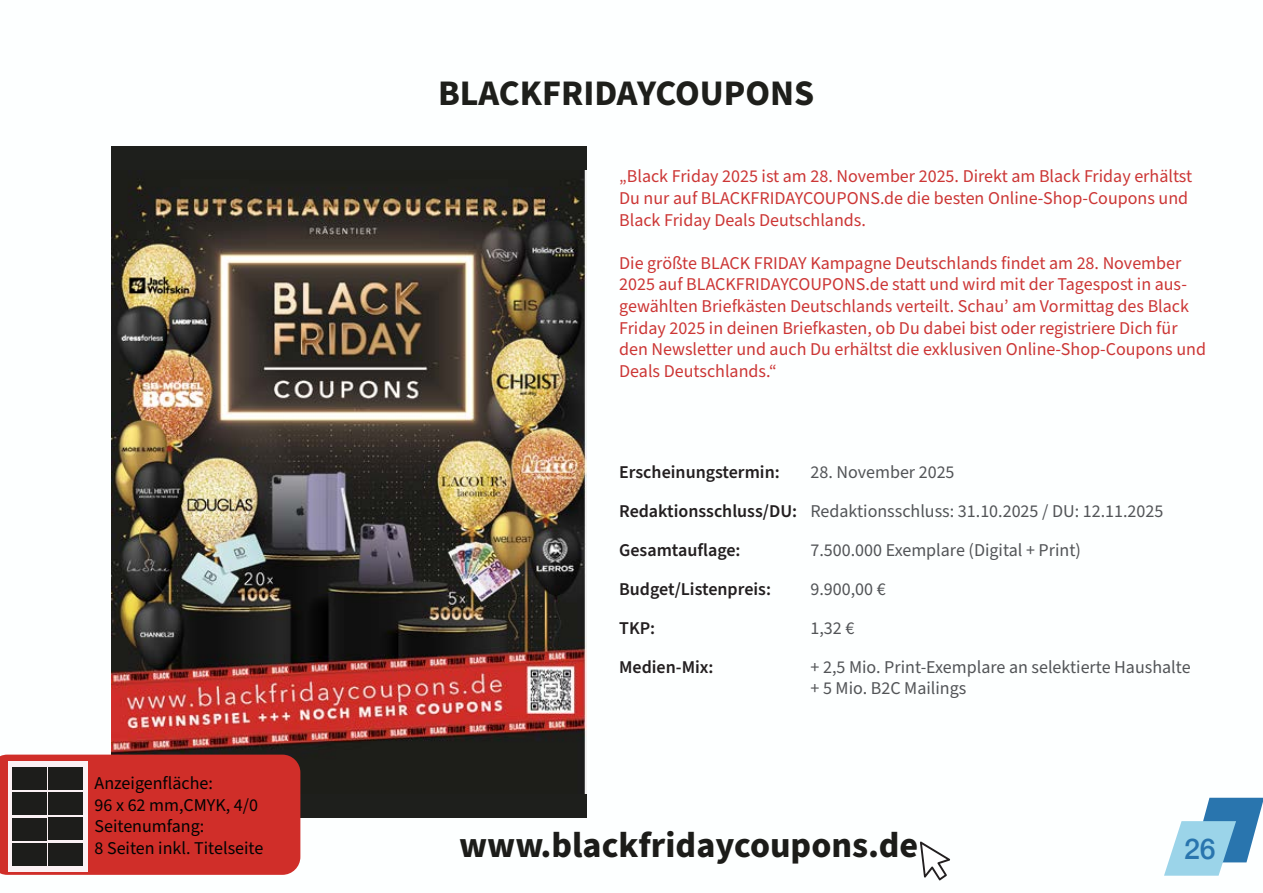
<style>
.page{position:relative;width:1263px;height:893px;background:#fff}
.page>*{position:absolute;margin:0;border:0;box-sizing:border-box;transform-origin:0 0}
.t1{font:700 36px "Source Sans Pro";color:#1c1c19}
.t2{font:700 36px "Source Sans Pro";color:#1e1f1b}
.t3{font:500 28.5px "Helvetica Neue";color:#2975ae}
.t4{font:18px/21.6px "Source Sans Pro";color:#cc3635}
.t5{font:18px/39px "Source Sans Pro";color:#525457}
.t6{font:600 18px/39px "Source Sans Pro";color:#231f20}
.t7{font:18px/21.6px "Source Sans Pro";color:#020303}
</style>
<div class="page">
<div style="left:112px;top:146px;width:475px;height:672px;background:#1e1f1c"></div>
<img style="left:112px;top:171px;width:475px;height:622px">
<div style="left:0;top:755px;width:300px;height:120px;background:#d02e29"></div>
<div style="left:8px;top:761px;width:80px;height:110px;background:#fbf1f4"></div>
<div style="left:12px;top:767px;width:35px;height:23px;background:#1d1d1b"></div>
<div style="left:49px;top:767px;width:34px;height:22px;background:#1d1d1b"></div>
<div style="left:12px;top:793px;width:35px;height:22px;background:#1d1d1b"></div>
<div style="left:49px;top:792px;width:34px;height:23px;background:#1d1d1b"></div>
<div style="left:12px;top:818px;width:35px;height:22px;background:#1d1d1b"></div>
<div style="left:49px;top:818px;width:34px;height:22px;background:#1d1d1b"></div>
<div style="left:12px;top:843px;width:35px;height:23px;background:#1d1d1b"></div>
<div style="left:49px;top:843px;width:34px;height:22px;background:#1d1d1b"></div>
<svg style="left:920px;top:841px;width:30px;height:39px"></svg>
<svg style="left:1164px;top:798px;width:99px;height:78px"></svg>
<p class="t7" style="left:95px;top:773px;width:170px">Anzeigenfläche:<br>96 x 62 mm,CMYK, 4/0<br>Seitenumfang:<br>8 Seiten inkl. Titelseite</p>
<h1 class="t2" style="left:438px;top:68px;width:378px">BLACKFRIDAYCOUPONS</h1>
<p class="t4" style="left:619px;top:166px;width:575px">„Black Friday 2025 ist am 28. November 2025. Direkt am Black Friday erhältst<br>Du nur auf BLACKFRIDAYCOUPONS.de die besten Online-Shop-Coupons und<br>Black Friday Deals Deutschlands.</p>
<p class="t4" style="left:619px;top:253px;width:588px">Die größte BLACK FRIDAY Kampagne Deutschlands findet am 28. November 2025 auf BLACKFRIDAYCOUPONS.de statt und wird mit der Tagespost in aus&shy;gewählten Briefkästen Deutschlands verteilt. Schau’ am Vormittag des Black Friday 2025 in deinen Briefkasten, ob Du dabei bist oder registriere Dich für den Newsletter und auch Du erhältst die exklusiven Online-Shop-Coupons und Deals Deutschlands.“</p>
<p class="t6" style="left:619px;top:453px;width:179px">Erscheinungstermin:<br>Redaktionsschluss/DU:<br>Gesamtauflage:<br>Budget/Listenpreis:<br>TKP:<br>Medien-Mix:</p>
<p class="t5" style="left:810px;top:453px;width:382px">28. November 2025<br>Redaktionsschluss: 31.10.2025 / DU: 12.11.2025<br>7.500.000 Exemplare (Digital + Print)<br>9.900,00 €<br>1,32 €<br>+ 2,5 Mio. Print-Exemplare an selektierte Haushalte</p>
<p class="t5" style="left:810px;top:669px;width:157px">+ 5 Mio. B2C Mailings</p>
<h1 class="t1" style="left:459px;top:821px;width:461px">www.blackfridaycoupons.de</h1>
<h2 class="t3" style="left:1184px;top:826px;width:33px">26</h2>
</div>
